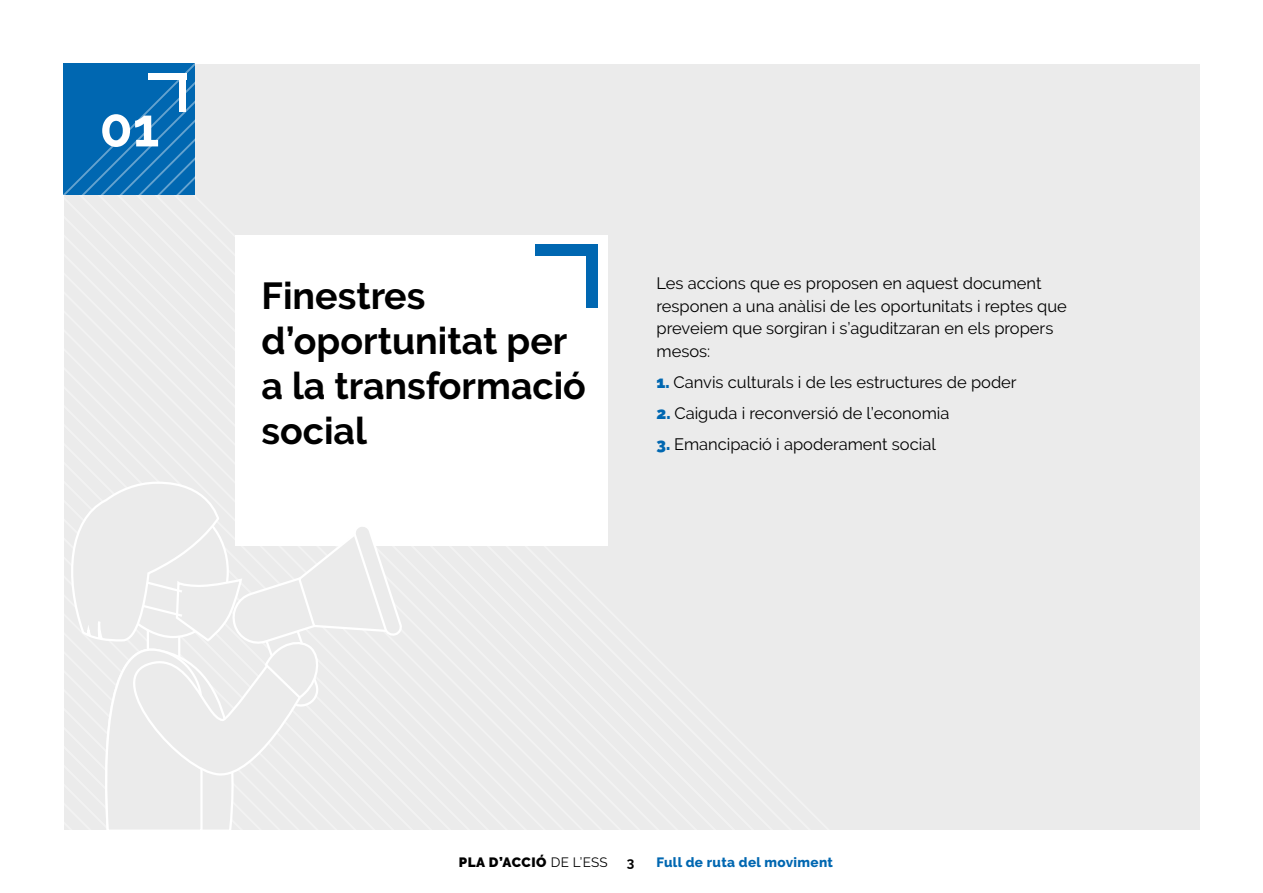
<style>
.page{position:relative;width:1263px;height:893px;background:#fff}
.page>*{position:absolute;margin:0;border:0;box-sizing:border-box;transform-origin:0 0}
.t1{font:700 54px "Raleway";color:#fff}
.t2{font:700 37.5px/45px "Raleway";color:#000}
.t3{font:16.5px/22.5px "Raleway";color:#000}
.t4{font:800 13.5px "Raleway";letter-spacing:.025em;color:#0067b1}
.t5{font:900 13.5px "Raleway";letter-spacing:.04em;color:#000}
.t6{font:700 13.5px "Raleway";color:#000}
.s1{font-weight:900;color:#0067b1}
.s2{font-weight:400}
</style>
<div class="page">
<div style="left:64px;top:64px;width:1135px;height:765px;background:#ebebeb"></div>
<svg style="left:64px;top:64px;width:131px;height:131px;background:#086bb3"></svg>
<div style="left:148px;top:73px;width:38px;height:7px;background:#fff"></div>
<div style="left:179px;top:73px;width:7px;height:39px;background:#fff"></div>
<div style="left:235px;top:235px;width:373px;height:310px;background:#fff"></div>
<div style="left:535px;top:244px;width:63px;height:12px;background:#0067b1"></div>
<div style="left:586px;top:244px;width:12px;height:64px;background:#0067b1"></div>
<svg style="left:64px;top:481px;width:341px;height:349px"></svg>
<h1 class="t1" style="left:100px;top:97px;width:61px">01</h1>
<h2 class="t2" style="left:261px;top:273px;width:326px">Finestres d’oportunitat per a la transformació social</h2>
<p class="t3" style="left:656px;top:272px;width:412px">Les accions que es proposen en aquest document responen a una anàlisi de les oportunitats i reptes que preveiem que sorgiran i s’aguditzaran en els propers mesos:</p>
<p class="t3" style="left:656px;top:371px;width:362px"><span class="s1">1.</span> Canvis culturals i de les estructures de poder</p>
<p class="t3" style="left:656px;top:402px;width:294px"><span class="s1">2.</span> Caiguda i reconversió de l’economia</p>
<p class="t3" style="left:656px;top:433px;width:281px"><span class="s1">3.</span> Emancipació i apoderament social</p>
<p class="t5" style="left:459px;top:855px;width:150px">PLA D’ACCIÓ <span class="s2">DE L’ESS</span></p>
<p class="t6" style="left:627px;top:855px;width:9px">3</p>
<p class="t4" style="left:656px;top:855px;width:178px">Full de ruta del moviment</p>
</div>
